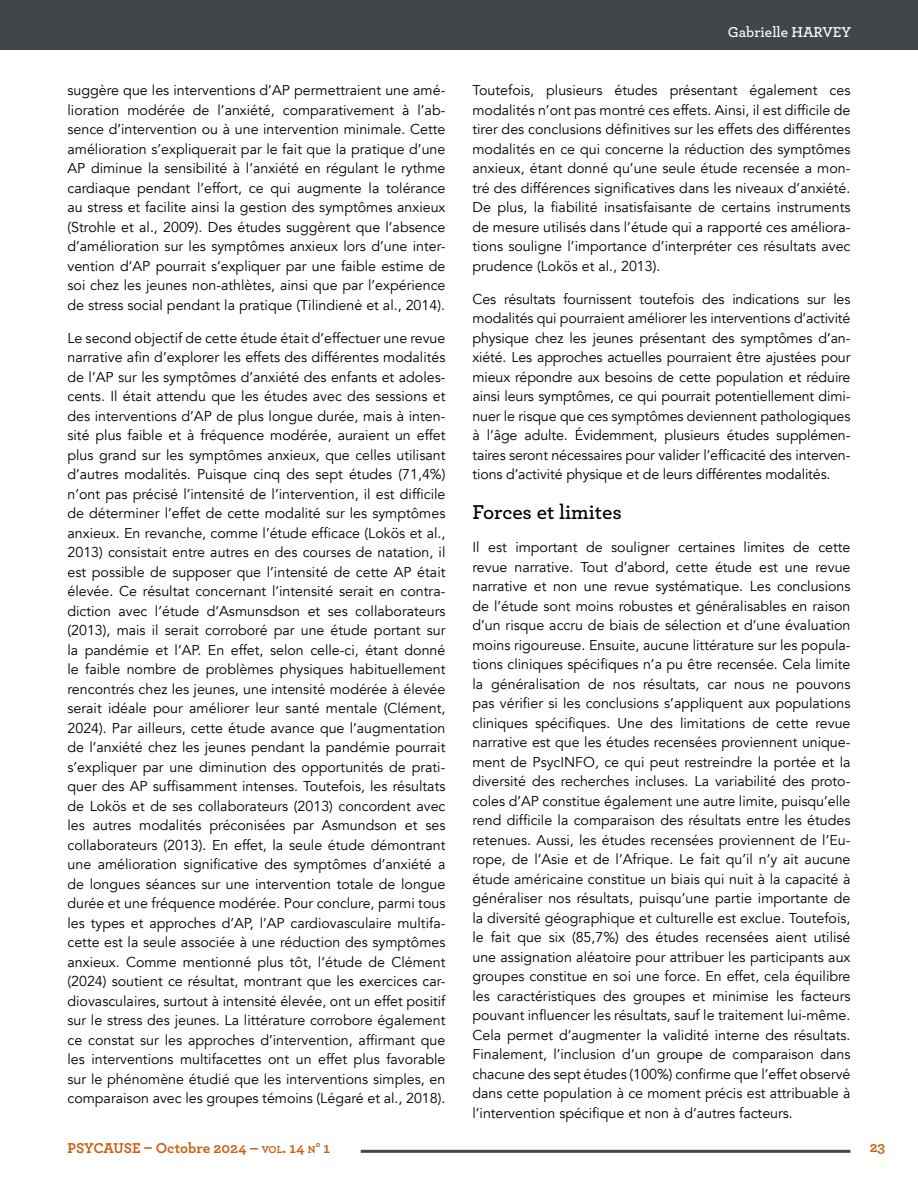
<style>
.page{position:relative;width:918px;height:1188px;background:#fff}
.page>*{position:absolute;margin:0;border:0;box-sizing:border-box;transform-origin:0 0}
.titre_3_-article{font:600 21px "Archer";color:#000}
.t1{font:700 15px "Archer";color:#ca6116}
.Entête{font:600 15px "Archer";color:#fff}
.texte{font:14.25px/19.5px "Avenir";color:#000;text-align:justify}
.s1{font-size:10.5px}
.s2{font-style:inherit}
</style>
<div class="page">
<hr style="left:361px;top:1150px;width:489px;height:3px;background:#404649">
<div style="left:0;top:0;width:918px;height:50px;background:#404649"></div>
<p class="texte" style="left:68px;top:81px;width:380px">suggère que les interventions d’AP permettraient une amé&shy;lioration modérée de l’anxiété, comparativement à l’ab&shy;sence d’intervention ou à une intervention minimale. Cette amélioration s’expliquerait par le fait que la pratique d’une AP diminue la sensibilité à l’anxiété en régulant le rythme cardiaque pendant l’effort, ce qui augmente la tolérance au stress et facilite ainsi la gestion des symptômes anxieux (Strohle et al., 2009). Des études suggèrent que l’absence d’amélioration sur les symptômes anxieux lors d’une inter&shy;vention d’AP pourrait s’expliquer par une faible estime de soi chez les jeunes non-athlètes, ainsi que par l’expérience de stress social pendant la pratique (Tilindienė et al., 2014).</p>
<p class="texte" style="left:68px;top:328px;width:380px">Le second objectif de cette étude était d’effectuer une revue narrative afin d’explorer les effets des différentes modalités de l’AP sur les symptômes d’anxiété des enfants et adoles&shy;cents. Il était attendu que les études avec des sessions et des interventions d’AP de plus longue durée, mais à inten&shy;sité plus faible et à fréquence modérée, auraient un effet plus grand sur les symptômes anxieux, que celles utilisant d’autres modalités. Puisque cinq des sept études (71,4%) n’ont pas précisé l’intensité de l’intervention, il est difficile de déterminer l’effet de cette modalité sur les symptômes anxieux. En revanche, comme l’étude efficace (Lokös et al., 2013) consistait entre autres en des courses de natation, il est possible de supposer que l’intensité de cette AP était élevée. Ce résultat concernant l’intensité serait en contra&shy;diction avec l’étude d’Asmunsdson et ses collaborateurs (2013), mais il serait corroboré par une étude portant sur la pandémie et l’AP. En effet, selon celle-ci, étant donné le faible nombre de problèmes physiques habituellement rencontrés chez les jeunes, une intensité modérée à élevée serait idéale pour améliorer leur santé mentale (Clément, 2024). Par ailleurs, cette étude avance que l’augmentation de l’anxiété chez les jeunes pendant la pandémie pourrait s’expliquer par une diminution des opportunités de prati&shy;quer des AP suffisamment intenses. Toutefois, les résultats de Lokös et de ses collaborateurs (2013) concordent avec les autres modalités préconisées par Asmundson et ses collaborateurs (2013). En effet, la seule étude démontrant une amélioration significative des symptômes d’anxiété a de longues séances sur une intervention totale de longue durée et une fréquence modérée. Pour conclure, parmi tous les types et approches d’AP, l’AP cardiovasculaire multifa&shy;cette est la seule associée à une réduction des symptômes anxieux. Comme mentionné plus tôt, l’étude de Clément (2024) soutient ce résultat, montrant que les exercices car&shy;diovasculaires, surtout à intensité élevée, ont un effet positif sur le stress des jeunes. La littérature corrobore également ce constat sur les approches d’intervention, affirmant que les interventions multifacettes ont un effet plus favorable sur le phénomène étudié que les interventions simples, en comparaison avec les groupes témoins (Légaré et al., 2018).</p>
<p class="Entête" style="left:728px;top:21px;width:125px">Gabrielle HARVEY</p>
<p class="texte" style="left:472px;top:81px;width:380px">Toutefois, plusieurs études présentant également ces modalités n’ont pas montré ces effets. Ainsi, il est difficile de tirer des conclusions définitives sur les effets des différentes modalités en ce qui concerne la réduction des symptômes anxieux, étant donné qu’une seule étude recensée a mon&shy;tré des différences significatives dans les niveaux d’anxiété.<br>De plus, la fiabilité insatisfaisante de certains instruments de mesure utilisés dans l’étude qui a rapporté ces améliora&shy;tions souligne l’importance d’interpréter ces résultats avec prudence (Lokös et al., 2013).</p>
<p class="texte" style="left:472px;top:289px;width:380px">Ces résultats fournissent toutefois des indications sur les modalités qui pourraient améliorer les interventions d’activité physique chez les jeunes présentant des symptômes d’an&shy;xiété. Les approches actuelles pourraient être ajustées pour mieux répondre aux besoins de cette population et réduire ainsi leurs symptômes, ce qui pourrait potentiellement dimi&shy;nuer le risque que ces symptômes deviennent pathologiques à l’âge adulte. Évidemment, plusieurs études supplémen&shy;taires seront nécessaires pour valider l’efficacité des interven&shy;tions d’activité physique et de leurs différentes modalités.</p>
<p class="titre_3_-article" style="left:472px;top:496px;width:151px">Forces et limites</p>
<p class="texte" style="left:472px;top:538px;width:380px">Il est important de souligner certaines limites de cette revue narrative. Tout d’abord, cette étude est une revue narrative et non une revue systématique. Les conclusions de l’étude sont moins robustes et généralisables en raison d’un risque accru de biais de sélection et d’une évaluation moins rigoureuse. Ensuite, aucune littérature sur les popula&shy;tions cliniques spécifiques n’a pu être recensée. Cela limite la généralisation de nos résultats, car nous ne pouvons pas vérifier si les conclusions s’appliquent aux populations cliniques spécifiques. Une des limitations de cette revue narrative est que les études recensées proviennent unique&shy;ment de PsycINFO, ce qui peut restreindre la portée et la diversité des recherches incluses. La variabilité des proto&shy;coles d’AP constitue également une autre limite, puisqu’elle rend difficile la comparaison des résultats entre les études retenues. Aussi, les études recensées proviennent de l’Eu&shy;rope, de l’Asie et de l’Afrique. Le fait qu’il n’y ait aucune étude américaine constitue un biais qui nuit à la capacité à généraliser nos résultats, puisqu’une partie importante de la diversité géographique et culturelle est exclue. Toutefois, le fait que six (85,7%) des études recensées aient utilisé une assignation aléatoire pour attribuer les participants aux groupes constitue en soi une force. En effet, cela équilibre les caractéristiques des groupes et minimise les facteurs pouvant influencer les résultats, sauf le traitement lui-même.<br>Cela permet d’augmenter la validité interne des résultats.<br>Finalement, l’inclusion d’un groupe de comparaison dans chacune des sept études (100%) confirme que l’effet observé dans cette population à ce moment précis est attribuable à l’intervention spécifique et non à d’autres facteurs.</p>
<p class="t1" style="left:68px;top:1137px;width:264px">PSYCAUSE – Octobre 2024 – <span class="s1">VOL</span><span class="s2">. 14</span> <span class="s1">N</span><span class="s2">° 1</span></p>
<p class="t1" style="left:870px;top:1136px;width:17px">23</p>
</div>
